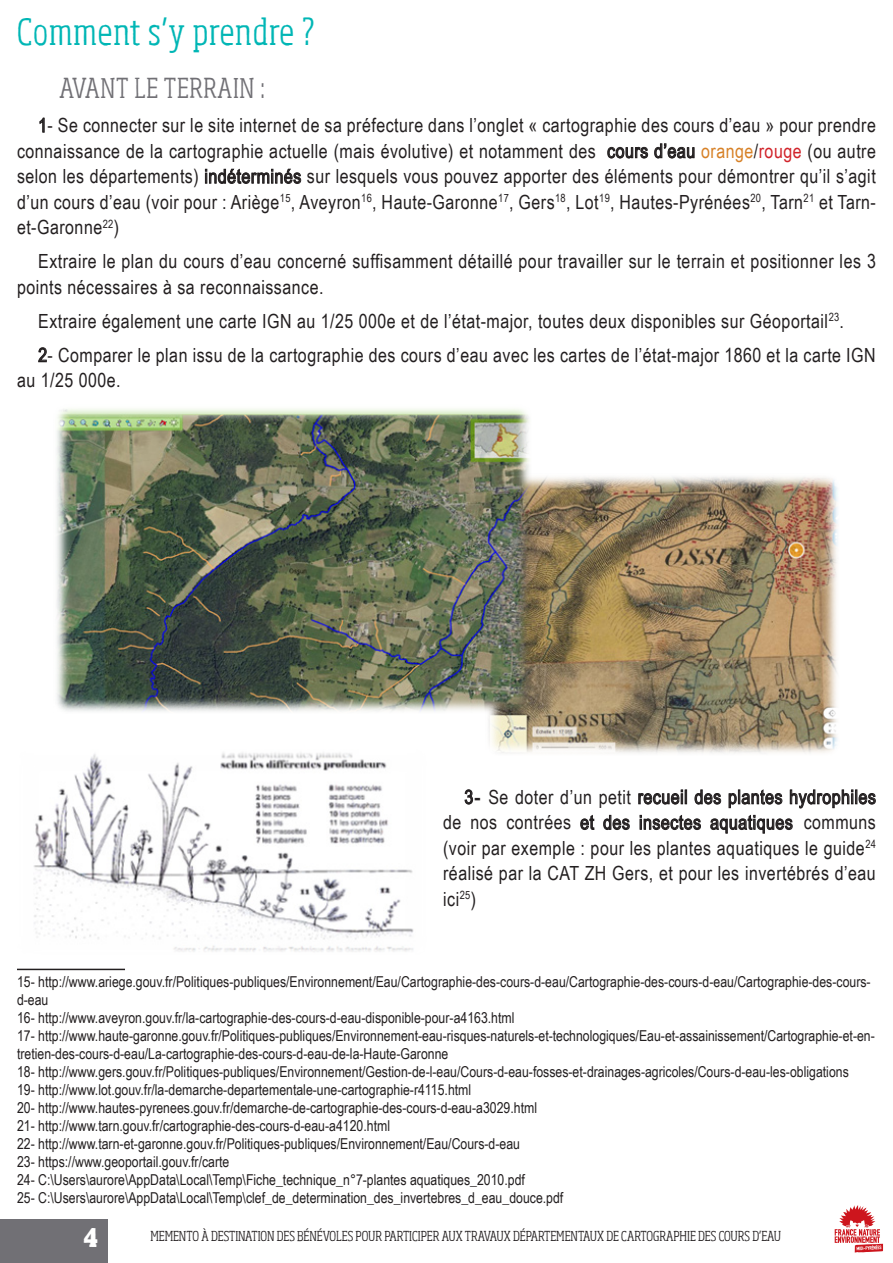
<style>
.page{position:relative;width:893px;height:1263px;background:#fff}
.page>*{position:absolute;margin:0;border:0;box-sizing:border-box;transform-origin:0 0}
.titre_3{font:300 condensed 36px "Sohoma";letter-spacing:.025em;color:#00b6b5}
.titre_4{font:300 condensed 27px "Sohoma";letter-spacing:.025em;color:#717075}
.t1{font:800 condensed 25.5px "Sohoma";color:#fff}
.corps_texte{font:19.5px/25.5px "Arial Narrow";letter-spacing:.025em;color:#231f20;text-align:justify}
.t2{font:15px/18px "Arial Narrow";color:#231f20}
.t3{font:300 condensed 13.5px "Sohoma";color:#231f20}
.s1{color:#d78127}
.s2{color:#d1232a}
.s3{font-family:"Arial";font-weight:700}
</style>
<div class="page">
<div style="left:0;top:1219px;width:108px;height:44px;background:#717075"></div>
<img style="left:834px;top:1205px;width:50px;height:48px">
<svg style="left:39px;top:118px;width:6px;height:15px"></svg>
<svg style="left:607px;top:147px;width:41px;height:12px"></svg>
<svg style="left:654px;top:143px;width:41px;height:16px"></svg>
<svg style="left:205px;top:168px;width:96px;height:16px"></svg>
<svg style="left:38px;top:347px;width:9px;height:15px"></svg>
<svg style="left:464px;top:789px;width:9px;height:16px"></svg>
<svg style="left:638px;top:789px;width:49px;height:16px"></svg>
<svg style="left:694px;top:789px;width:27px;height:16px"></svg>
<svg style="left:728px;top:789px;width:54px;height:19px"></svg>
<svg style="left:790px;top:789px;width:86px;height:19px"></svg>
<svg style="left:580px;top:814px;width:15px;height:16px"></svg>
<svg style="left:603px;top:815px;width:27px;height:15px"></svg>
<svg style="left:640px;top:814px;width:61px;height:16px"></svg>
<svg style="left:710px;top:814px;width:83px;height:20px"></svg>
<hr style="left:17px;top:969px;width:108px;height:1px;background:#231f20">
<img style="left:33px;top:753px;width:381px;height:199px">
<img style="left:488px;top:476px;width:350px;height:277px">
<img style="left:56px;top:409px;width:475px;height:304px">
<p class="titre_3" style="left:17px;top:8px;width:299px">Comment s’y prendre ?</p>
<p class="titre_4" style="left:60px;top:71px;width:207px">AVANT LE TERRAIN :</p>
<p class="corps_texte" style="left:17px;top:112px;width:860px;text-indent:21px">1- Se connecter sur le site internet de sa préfecture dans l’onglet « cartographie des cours d’eau » pour prendre connaissance de la cartographie actuelle (mais évolutive) et notamment des cours d’eau <span class="s1">orange</span>/<span class="s2">rouge</span> (ou autre selon les départements) indéterminés sur lesquels vous pouvez apporter des éléments pour démontrer qu’il s’agit d’un cours d’eau (voir pour : Ariège<sup>15</sup>, Aveyron<sup>16</sup>, Haute-Garonne<sup>17</sup>, Gers<sup>18</sup>, Lot<sup>19</sup>, Hautes-Pyrénées<sup>20</sup>, Tarn<sup>21</sup> et Tarn&shy;et-Garonne<sup>22</sup>)</p>
<p class="corps_texte" style="left:17px;top:248px;width:860px;text-indent:21px">Extraire le plan du cours d’eau concerné suffisamment détaillé pour travailler sur le terrain et positionner les 3 points nécessaires à sa reconnaissance.</p>
<p class="corps_texte" style="left:38px;top:307px;width:807px">Extraire également une carte IGN au 1/25 000e et de l’état-major, toutes deux disponibles sur Géoportail<sup>23</sup>.</p>
<p class="corps_texte" style="left:17px;top:341px;width:860px;text-indent:21px">2- Comparer le plan issu de la cartographie des cours d’eau avec les cartes de l’état-major 1860 et la carte IGN au 1/25 000e.</p>
<p class="corps_texte" style="left:443px;top:783px;width:434px;text-indent:21px">3<span class="s3">-</span> Se doter d’un petit recueil des plantes hydrophiles de nos contrées et des insectes aquatiques communs (voir par exemple : pour les plantes aquatiques le guide<sup>24 </sup>réalisé par la CAT ZH Gers, et pour les invertébrés d’eau ici<sup>25</sup>)</p>
<p class="t2" style="left:17px;top:972px;width:855px">15- http://www.ariege.gouv.fr/Politiques-publiques/Environnement/Eau/Cartographie-des-cours-d-eau/Cartographie-des-cours-d-eau/Cartographie-des-cours&shy;d-eau</p>
<p class="t2" style="left:17px;top:1008px;width:499px">16- http://www.aveyron.gouv.fr/la-cartographie-des-cours-d-eau-disponible-pour-a4163.html</p>
<p class="t2" style="left:17px;top:1026px;width:859px">17- http://www.haute-garonne.gouv.fr/Politiques-publiques/Environnement-eau-risques-naturels-et-technologiques/Eau-et-assainissement/Cartographie-et-en&shy;tretien-des-cours-d-eau/La-cartographie-des-cours-d-eau-de-la-Haute-Garonne</p>
<p class="t2" style="left:17px;top:1062px;width:833px">18- http://www.gers.gouv.fr/Politiques-publiques/Environnement/Gestion-de-l-eau/Cours-d-eau-fosses-et-drainages-agricoles/Cours-d-eau-les-obligations</p>
<p class="t2" style="left:17px;top:1080px;width:456px">19- http://www.lot.gouv.fr/la-demarche-departementale-une-cartographie-r4115.html</p>
<p class="t2" style="left:17px;top:1098px;width:522px">20- http://www.hautes-pyrenees.gouv.fr/demarche-de-cartographie-des-cours-d-eau-a3029.html</p>
<p class="t2" style="left:17px;top:1116px;width:375px">21- http://www.tarn.gouv.fr/cartographie-des-cours-d-eau-a4120.html</p>
<p class="t2" style="left:17px;top:1134px;width:504px">22- http://www.tarn-et-garonne.gouv.fr/Politiques-publiques/Environnement/Eau/Cours-d-eau</p>
<p class="t2" style="left:17px;top:1152px;width:214px">23- https://www.geoportail.gouv.fr/carte</p>
<p class="t2" style="left:17px;top:1170px;width:509px">24- C:\Users\aurore\AppData\Local\Temp\Fiche_technique_n°7-plantes aquatiques_2010.pdf</p>
<p class="t2" style="left:17px;top:1188px;width:548px">25- C:\Users\aurore\AppData\Local\Temp\clef_de_determination_des_invertebres_d_eau_douce.pdf</p>
<h3 class="t1" style="left:84px;top:1224px;width:16px">4</h3>
<p class="t3" style="left:150px;top:1227px;width:632px">MEMENTO À DESTINATION DES BÉNÉVOLES POUR PARTICIPER AUX TRAVAUX DÉPARTEMENTAUX DE CARTOGRAPHIE DES COURS D’EAU</p>
</div>
